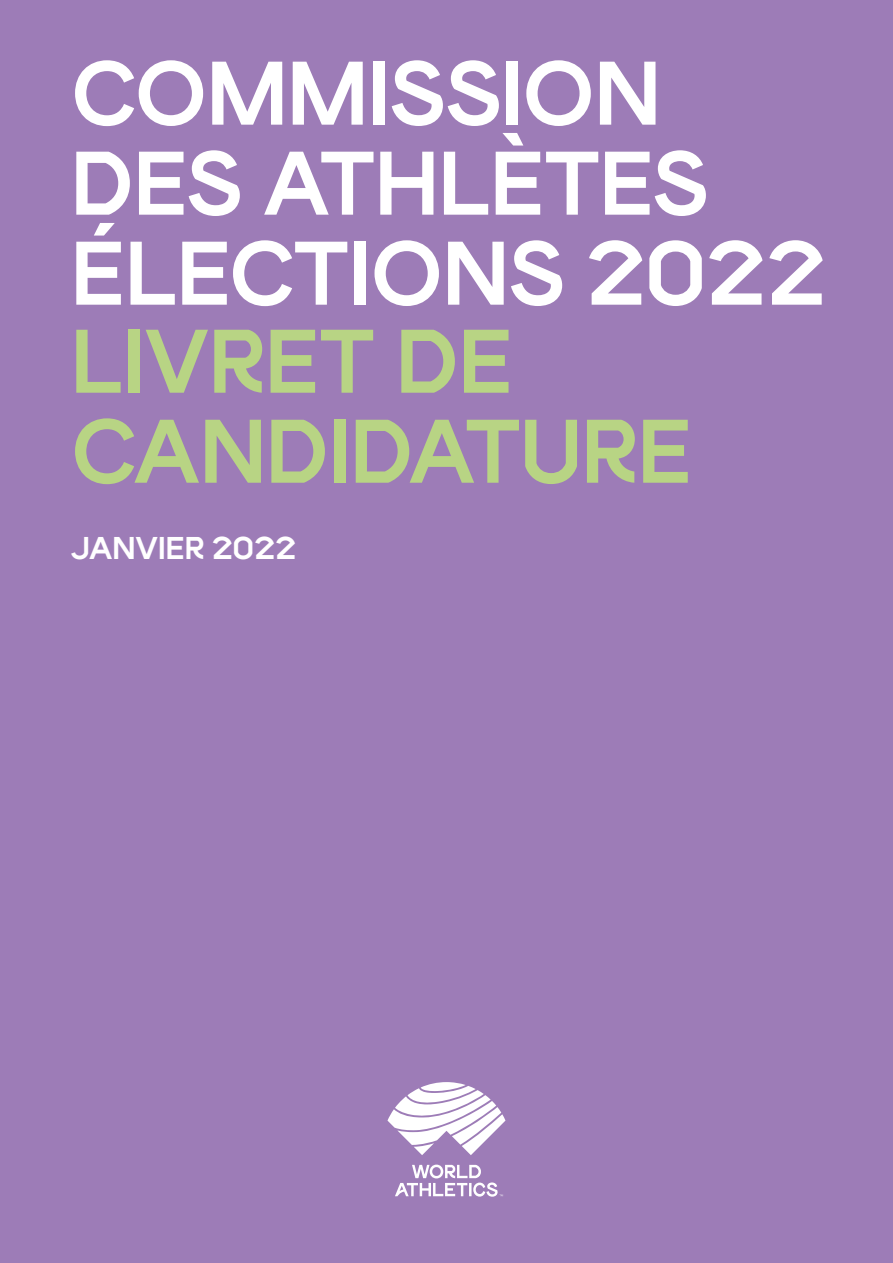
<style>
.page{position:relative;width:893px;height:1263px;background:#9d7cb7}
.page>*{position:absolute;margin:0;border:0;box-sizing:border-box;transform-origin:0 0}
.t1{font:90px "World Athletics Headline";color:#fff}
.t2{font:90px/90px "World Athletics Headline";color:#b8d484}
.t3{font:31.5px "World Athletics Headline";color:#fff}
</style>
<div class="page">
<svg style="left:387px;top:1082px;width:118px;height:73px"></svg>
<svg style="left:395px;top:1164px;width:108px;height:33px"></svg>
<p class="t1" style="left:71px;top:40px;width:591px">COMMISSION</p>
<p class="t1" style="left:71px;top:130px;width:638px">DES ATHLÈTES</p>
<p class="t1" style="left:71px;top:220px;width:756px">ÉLECTIONS 2022</p>
<p class="t2" style="left:71px;top:317px;width:622px">LIVRET DE<br>CANDIDATURE</p>
<p class="t3" style="left:71px;top:529px;width:227px">JANVIER 2022</p>
</div>
